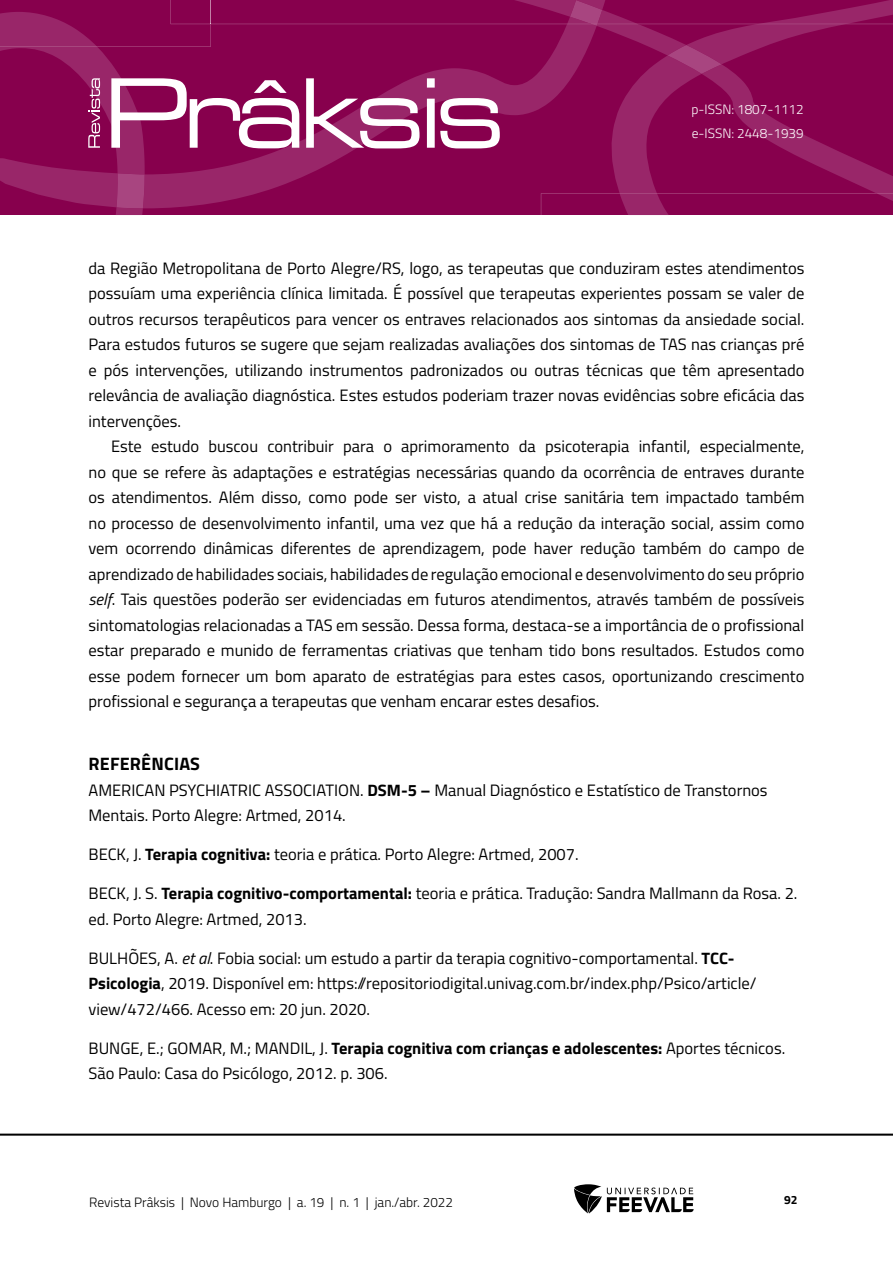
<style>
.page{position:relative;width:893px;height:1263px;background:#fff}
.page>*{position:absolute;margin:0;border:0;box-sizing:border-box;transform-origin:0 0}
.TITILO_1{font:700 18px "Titillium Web";letter-spacing:.01em;color:#000}
.Corpo_de_texto{font:16.5px/25.5px "Titillium Web";color:#000;text-align:justify}
.Referências{font:16.5px/25.5px "Titillium Web";color:#000}
.t1{font:300 13.5px "Titillium Web";color:#000}
.t2{font:300 13.5px/24px "Titillium Web";color:#fff}
.t3{font:700 12px "Titillium Web";color:#000}
.s1{font-style:italic}
.s2{font-weight:700}
</style>
<div class="page">
<hr style="left:0;top:1133px;width:893px;height:3px;background:#000">
<svg style="left:574px;top:1184px;width:120px;height:29px"></svg>
<svg style="left:0;top:0;width:893px;height:215px;background:#8f1259"></svg>
<p class="t2" style="left:691px;top:97px;width:114px">p-ISSN: 1807-1112 e-ISSN: 2448-1939</p>
<p class="Corpo_de_texto" style="left:88px;top:254px;width:717px">da Região Metropolitana de Porto Alegre/RS, logo, as terapeutas que conduziram estes atendimentos possuíam uma experiência clínica limitada. É possível que terapeutas experientes possam se valer de outros recursos terapêuticos para vencer os entraves relacionados aos sintomas da ansiedade social.<br>Para estudos futuros se sugere que sejam realizadas avaliações dos sintomas de TAS nas crianças pré e pós intervenções, utilizando instrumentos padronizados ou outras técnicas que têm apresentado relevância de avaliação diagnóstica. Estes estudos poderiam trazer novas evidências sobre eficácia das intervenções.</p>
<p class="Corpo_de_texto" style="left:88px;top:433px;width:717px;text-indent:22px">Este estudo buscou contribuir para o aprimoramento da psicoterapia infantil, especialmente, no que se refere às adaptações e estratégias necessárias quando da ocorrência de entraves durante os atendimentos. Além disso, como pode ser visto, a atual crise sanitária tem impactado também no processo de desenvolvimento infantil, uma vez que há a redução da interação social, assim como vem ocorrendo dinâmicas diferentes de aprendizagem, pode haver redução também do campo de aprendizado de habilidades sociais, habilidades de regulação emocional e desenvolvimento do seu próprio <span class="s1">self</span>. Tais questões poderão ser evidenciadas em futuros atendimentos, através também de possíveis sintomatologias relacionadas a TAS em sessão. Dessa forma, destaca-se a importância de o profissional estar preparado e munido de ferramentas criativas que tenham tido bons resultados. Estudos como esse podem fornecer um bom aparato de estratégias para estes casos, oportunizando crescimento profissional e segurança a terapeutas que venham encarar estes desafios.</p>
<p class="TITILO_1" style="left:89px;top:750px;width:113px">REFERÊNCIAS</p>
<p class="Referências" style="left:88px;top:776px;width:681px">AMERICAN PSYCHIATRIC ASSOCIATION. <span class="s2">DSM-5 –</span> Manual Diagnóstico e Estatístico de Transtornos<br>Mentais. Porto Alegre: Artmed, 2014.</p>
<p class="Referências" style="left:88px;top:841px;width:492px">BECK, J. <span class="s2">Terapia cognitiva:</span> teoria e prática. Porto Alegre: Artmed, 2007.</p>
<p class="Referências" style="left:88px;top:880px;width:710px">BECK, J. S. <span class="s2">Terapia cognitivo-comportamental:</span> teoria e prática. Tradução: Sandra Mallmann da Rosa. 2. ed. Porto Alegre: Artmed, 2013.</p>
<p class="Referências" style="left:88px;top:944px;width:670px">BULHÕES, A. <span class="s1">et al</span>. Fobia social: um estudo a partir da terapia cognitivo-comportamental. <span class="s2">TCC-<br>Psicologia</span>, 2019. Disponível em: https://repositoriodigital.univag.com.br/index.php/Psico/article/ view/472/466. Acesso em: 20 jun. 2020.</p>
<p class="Referências" style="left:88px;top:1034px;width:698px">BUNGE, E.; GOMAR, M.; MANDIL, J. <span class="s2">Terapia cognitiva com crianças e adolescentes:</span> Aportes técnicos.<br>São Paulo: Casa do Psicólogo, 2012. p. 306.</p>
<p class="t1" style="left:89px;top:1192px;width:365px">Revista Prâksis | Novo Hamburgo | a. 19 | n. 1 | jan./abr. 2022</p>
<p class="t3" style="left:784px;top:1190px;width:15px">92</p>
</div>
